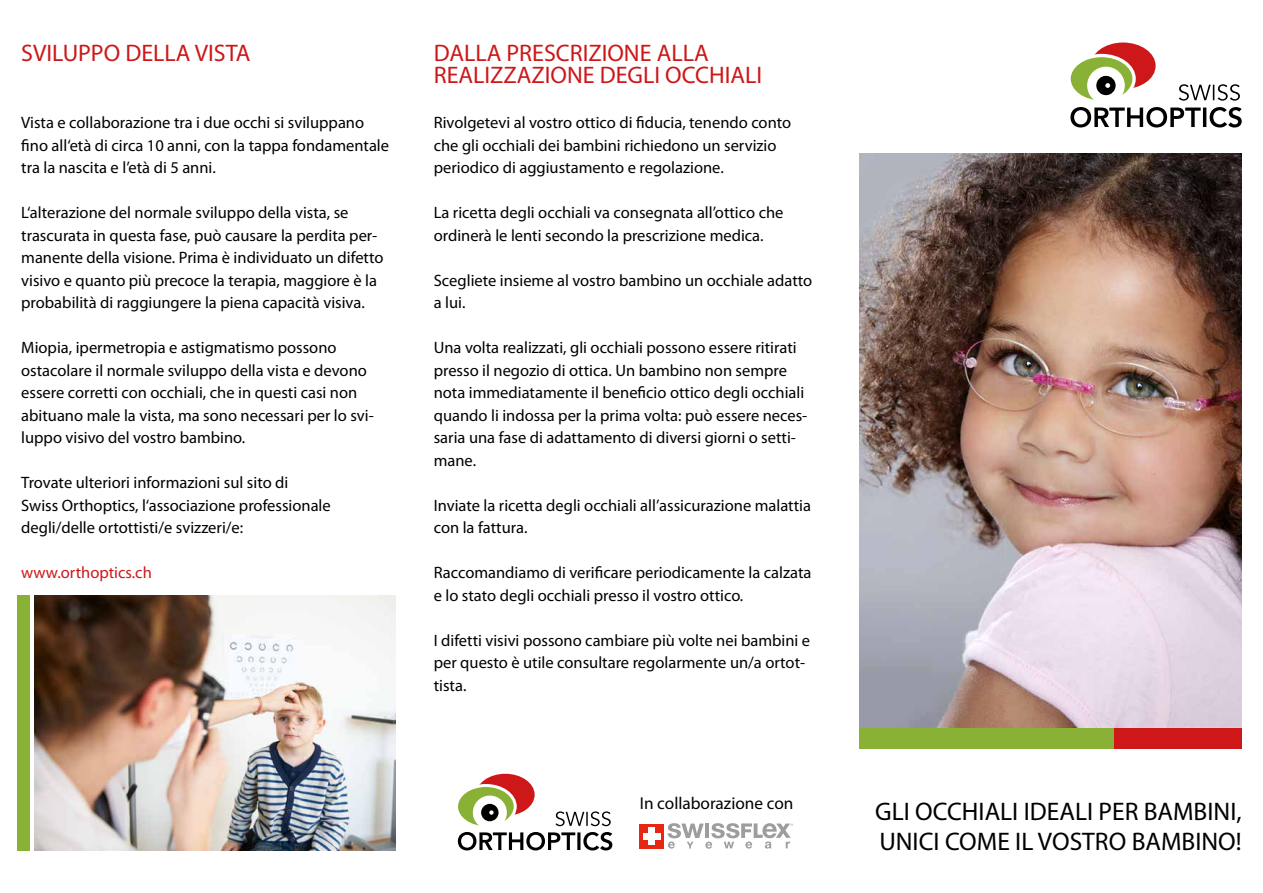
<style>
.page{position:relative;width:1263px;height:893px;background:#fff}
.page>*{position:absolute;margin:0;border:0;box-sizing:border-box;transform-origin:0 0}
.t1{font:25.5px/30.6px "Myriad Pro";color:#000}
.t2{font:24px/22.5px "Myriad Pro";color:#cd1719}
.t3{font:17.25px "Myriad Pro";color:#000}
.t4{font:16.5px/22.5px "Myriad Pro";color:#000}
.t5{font:16.5px "Myriad Pro";color:#cd1719}
</style>
<div class="page">
<img style="left:34px;top:595px;width:361px;height:255px">
<svg style="left:1179px;top:84px;width:61px;height:17px"></svg>
<svg style="left:1070px;top:107px;width:172px;height:21px"></svg>
<div style="left:1090px;top:43px;width:65px;height:46px;background:#cd1719;border-radius:50%"></div>
<svg style="left:1069px;top:56px;width:65px;height:46px"></svg>
<div style="left:1067px;top:54px;width:69px;height:50px;border:3px solid #fff;border-radius:50%"></div>
<div style="left:1087px;top:67px;width:38px;height:37px;background:#fff;border-radius:50%"></div>
<div style="left:1096px;top:76px;width:19px;height:19px;background:#000;border-radius:50%"></div>
<svg style="left:1105px;top:83px;width:5px;height:5px"></svg>
<svg style="left:639px;top:848px;width:25px;height:1px"></svg>
<div style="left:639px;top:824px;width:25px;height:24px;background:#e52713"></div>
<div style="left:649px;top:827px;width:6px;height:18px;background:#fff"></div>
<div style="left:643px;top:833px;width:18px;height:6px;background:#fff"></div>
<svg style="left:668px;top:823px;width:125px;height:26px"></svg>
<svg style="left:555px;top:811px;width:56px;height:15px"></svg>
<svg style="left:458px;top:832px;width:154px;height:18px"></svg>
<div style="left:476px;top:774px;width:59px;height:42px;background:#cd1719;border-radius:50%"></div>
<svg style="left:456px;top:785px;width:59px;height:42px"></svg>
<div style="left:455px;top:784px;width:62px;height:45px;border:3px solid #fff;border-radius:50%"></div>
<div style="left:473px;top:795px;width:34px;height:34px;background:#fff;border-radius:50%"></div>
<div style="left:481px;top:804px;width:17px;height:17px;background:#000;border-radius:50%"></div>
<svg style="left:489px;top:810px;width:5px;height:5px"></svg>
<div style="left:859px;top:727px;width:255px;height:21px;background:#88b135"></div>
<div style="left:17px;top:595px;width:13px;height:255px;background:#88b135"></div>
<div style="left:1114px;top:727px;width:128px;height:21px;background:#cd1719"></div>
<img style="left:859px;top:153px;width:383px;height:574px">
<h2 class="t2" style="left:21px;top:41px;width:231px">SVILUPPO DELLA VISTA</h2>
<p class="t4" style="left:21px;top:111px;width:369px">Vista e collaborazione tra i due occhi si sviluppano fino all‘età di circa 10 anni, con la tappa fondamentale tra la nascita e l’età di 5 anni.</p>
<p class="t4" style="left:21px;top:201px;width:364px">L‘alterazione del normale sviluppo della vista, se trascurata in questa fase, può causare la perdita per&shy;manente della visione. Prima è individuato un difetto visivo e quanto più precoce la terapia, maggiore è la probabilità di raggiungere la piena capacità visiva.</p>
<p class="t4" style="left:21px;top:336px;width:354px">Miopia, ipermetropia e astigmatismo possono ostacolare il normale sviluppo della vista e devono essere corretti con occhiali, che in questi casi non abituano male la vista, ma sono necessari per lo svi&shy;luppo visivo del vostro bambino.</p>
<p class="t4" style="left:21px;top:471px;width:311px">Trovate ulteriori informazioni sul sito di<br>Swiss Orthoptics, l‘associazione professionale degli/delle ortottisti/e svizzeri/e:</p>
<p class="t5" style="left:21px;top:562px;width:132px">www.orthoptics.ch</p>
<h2 class="t2" style="left:434px;top:41px;width:330px">DALLA PRESCRIZIONE ALLA<br>REALIZZAZIONE DEGLI OCCHIALI</h2>
<p class="t4" style="left:434px;top:111px;width:359px">Rivolgetevi al vostro ottico di fiducia, tenendo conto che gli occhiali dei bambini richiedono un servizio periodico di aggiustamento e regolazione.</p>
<p class="t4" style="left:434px;top:201px;width:351px">La ricetta degli occhiali va consegnata all’ottico che ordinerà le lenti secondo la prescrizione medica.</p>
<p class="t4" style="left:434px;top:268px;width:380px">Scegliete insieme al vostro bambino un occhiale adatto a lui.</p>
<p class="t4" style="left:434px;top:336px;width:375px">Una volta realizzati, gli occhiali possono essere ritirati presso il negozio di ottica. Un bambino non sempre nota immediatamente il beneficio ottico degli occhiali quando li indossa per la prima volta: può essere neces&shy;saria una fase di adattamento di diversi giorni o setti&shy;mane.</p>
<p class="t4" style="left:434px;top:494px;width:379px">Inviate la ricetta degli occhiali all’assicurazione malattia con la fattura.</p>
<p class="t4" style="left:434px;top:561px;width:379px">Raccomandiamo di verificare periodicamente la calzata e lo stato degli occhiali presso il vostro ottico.</p>
<p class="t4" style="left:434px;top:629px;width:378px">I difetti visivi possono cambiare più volte nei bambini e per questo è utile consultare regolarmente un/a ortot&shy;tista.</p>
<p class="t3" style="left:640px;top:793px;width:155px">In collaborazione con</p>
<h1 class="t1" style="left:875px;top:796px;width:368px">GLI OCCHIALI IDEALI PER BAMBINI,<br>UNICI COME IL VOSTRO BAMBINO!</h1>
</div>
